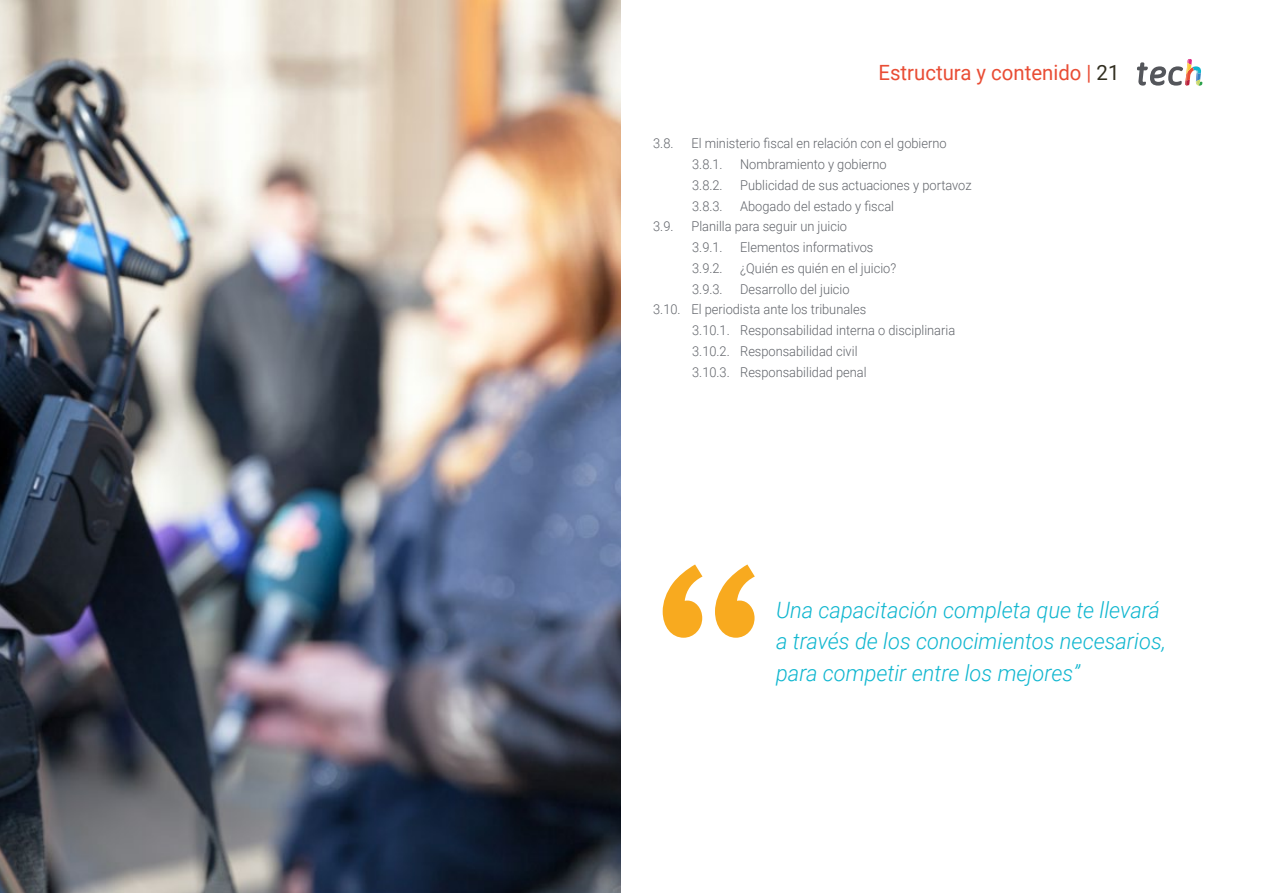
<style>
.page{position:relative;width:1263px;height:893px;background:#fff}
.page>*{position:absolute;margin:0;border:0;box-sizing:border-box;transform-origin:0 0}
.t1{font:italic 300 22.5px/31.5px "Roboto";color:#0fb6cf}
.t2{font:21px "Roboto";color:#e94d35}
.t3{font:300 13.5px/20.7px "Roboto";color:#61646a;scale:.95 1}
.s1{color:#312e20}
</style>
<div class="page">
<img style="left:0;top:0;width:621px;height:893px">
<svg style="left:1137px;top:59px;width:65px;height:27px"></svg>
<svg style="left:663px;top:564px;width:92px;height:74px"></svg>
<h2 class="t2" style="left:878px;top:57px;width:242px">Estructura y contenido | <span class="s1">21</span></h2>
<p class="t3" style="left:653px;top:133px;width:23px">3.8.</p>
<p class="t3" style="left:691px;top:133px;width:270px">El ministerio fiscal en relación con el gobierno<br>3.8.1.</p>
<p class="t3" style="left:740px;top:153px;width:156px">Nombramiento y gobierno</p>
<p class="t3" style="left:692px;top:174px;width:34px">3.8.2.</p>
<p class="t3" style="left:740px;top:174px;width:245px">Publicidad de sus actuaciones y portavoz</p>
<p class="t3" style="left:692px;top:195px;width:34px">3.8.3.</p>
<p class="t3" style="left:740px;top:195px;width:164px">Abogado del estado y fiscal</p>
<p class="t3" style="left:653px;top:216px;width:23px">3.9.</p>
<p class="t3" style="left:691px;top:216px;width:165px">Planilla para seguir un juicio<br>3.9.1.</p>
<p class="t3" style="left:740px;top:236px;width:142px">Elementos informativos</p>
<p class="t3" style="left:692px;top:257px;width:34px">3.9.2.</p>
<p class="t3" style="left:740px;top:257px;width:166px">¿Quién es quién en el juicio?</p>
<p class="t3" style="left:692px;top:278px;width:34px">3.9.3.</p>
<p class="t3" style="left:740px;top:278px;width:117px">Desarrollo del juicio</p>
<p class="t3" style="left:653px;top:299px;width:226px">3.10. El periodista ante los tribunales</p>
<p class="t3" style="left:692px;top:319px;width:278px">3.10.1. Responsabilidad interna o disciplinaria</p>
<p class="t3" style="left:692px;top:340px;width:176px">3.10.2. Responsabilidad civil</p>
<p class="t3" style="left:692px;top:361px;width:185px">3.10.3. Responsabilidad penal</p>
<h1 class="t1" style="left:776px;top:593px;width:391px">Una capacitación completa que te llevará a través de los conocimientos necesarios, para competir entre los mejores”</h1>
</div>
